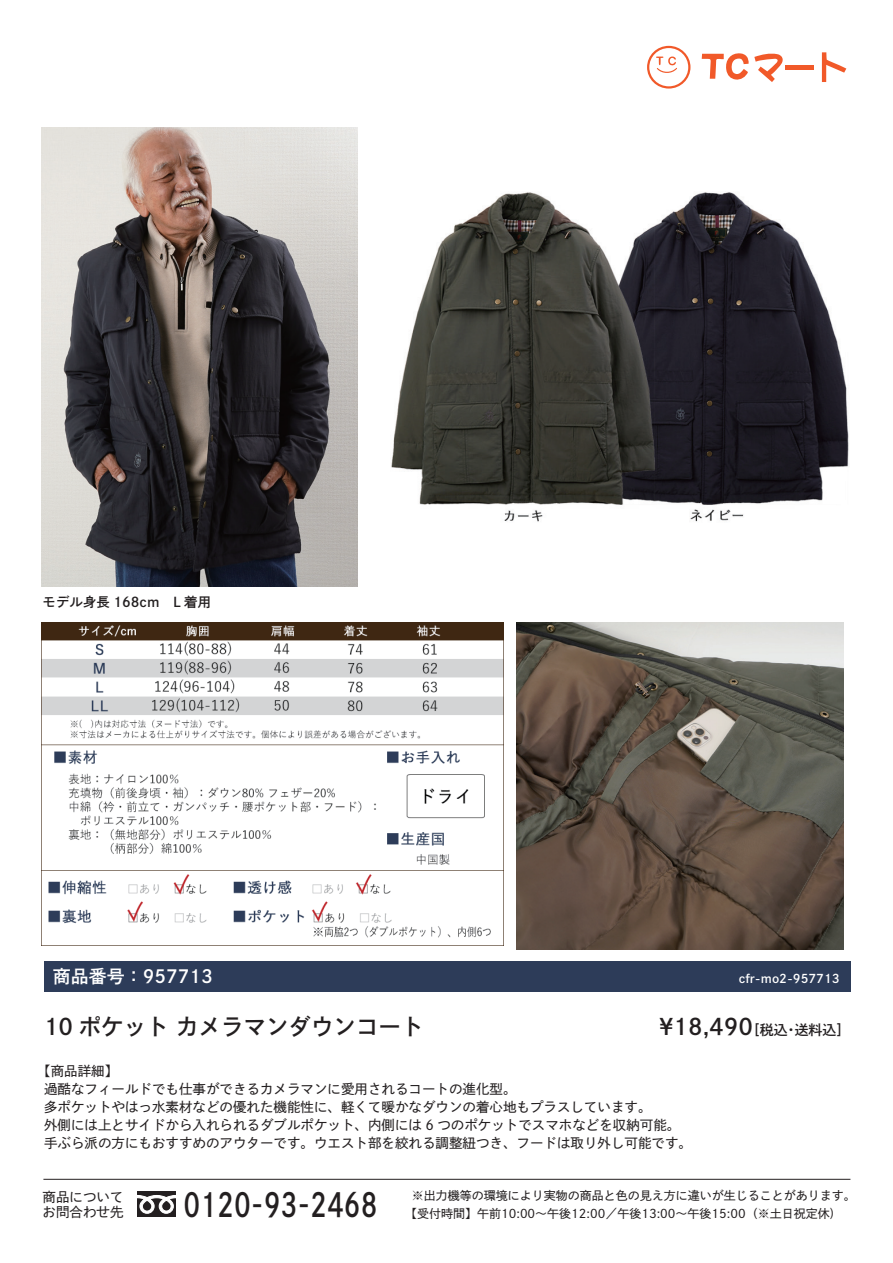
<style>
.page{position:relative;width:893px;height:1263px;background:#fff}
.page>*{position:absolute;margin:0;border:0;box-sizing:border-box;transform-origin:0 0}
.t1{font:32.55px "DNP Shuei Go Kin Std B";color:#231f20;scale:.8 1}
.t2{font:22.5px "DNP Shuei Go Kin Std B";color:#231f20}
.t3{font:18px "DNP Shuei Go Kin Std B";color:#fff}
.t4{font:13.95px "DNP Shuei Go Kin Std B";color:#231f20}
.t5{font:13.5px/18px "DNP Shuei Go Kin Std M";color:#231f20}
.t6{font:13.5px "DNP Shuei Go Kin Std B";color:#231f20}
.t7{font:12px "DNP Shuei Go Kin Std M";color:#231f20}
.t8{font:12px "DNP Shuei Go Kin Std B";color:#fff}
.s1{font-size:22.5px}
</style>
<div class="page">
<img style="left:391px;top:192px;width:458px;height:330px">
<img style="left:517px;top:623px;width:326px;height:326px">
<img style="left:42px;top:623px;width:461px;height:323px">
<img style="left:41px;top:128px;width:317px;height:458px">
<div style="left:44px;top:961px;width:806px;height:31px;background:#2d3c59"></div>
<div style="left:137px;top:1191px;width:39px;height:26px;background:#231f20"></div>
<svg style="left:137px;top:1195px;width:39px;height:19px"></svg>
<hr style="left:43px;top:1179px;width:807px;height:1px;background:#231f20">
<svg style="left:822px;top:52px;width:24px;height:30px"></svg>
<svg style="left:702px;top:53px;width:81px;height:29px"></svg>
<div style="left:785px;top:65px;width:28px;height:5px;background:#f15929"></div>
<svg style="left:647px;top:46px;width:43px;height:43px"></svg>
<div style="left:649px;top:48px;width:39px;height:38px;background:#fff;border-radius:50%"></div>
<svg style="left:656px;top:56px;width:21px;height:17px"></svg>
<p class="t6" style="left:43px;top:592px;width:170px">モデル身長 168cm　L 着用</p>
<h3 class="t3" style="left:53px;top:964px;width:161px">商品番号：957713</h3>
<p class="t8" style="left:739px;top:970px;width:102px">cfr-mo2-957713</p>
<h2 class="t2" style="left:44px;top:1011px;width:381px">10 ポケット カメラマンダウンコート</h2>
<p class="t4" style="left:659px;top:1020px;width:193px"><span class="s1">¥18,490</span>［税込・送料込］</p>
<p class="t5" style="left:44px;top:1062px;width:650px;text-indent:-7px">【商品詳細】<br>過酷なフィールドでも仕事ができるカメラマンに愛用されるコートの進化型。<br>多ポケットやはっ水素材などの優れた機能性に、軽くて暖かなダウンの着心地もプラスしています。<br>外側には上とサイドから入れられるダブルポケット、内側には 6 つのポケットでスマホなどを収納可能。手ぶら派の方にもおすすめのアウターです。ウエスト部を絞れる調整紐つき、フードは取り外し可能です。</p>
<p class="t5" style="left:43px;top:1189px;width:82px;line-height:15px">商品についてお問合わせ先</p>
<h1 class="t1" style="left:184px;top:1182px;width:244px">0120-93-2468</h1>
<p class="t7" style="left:412px;top:1188px;width:445px">※出力機等の環境により実物の商品と色の見え方に違いが生じることがあります。</p>
<p class="t7" style="left:411px;top:1205px;width:436px">【受付時間】午前10:00～午後12:00／午後13:00～午後15:00（※土日祝定休)　</p>
</div>
